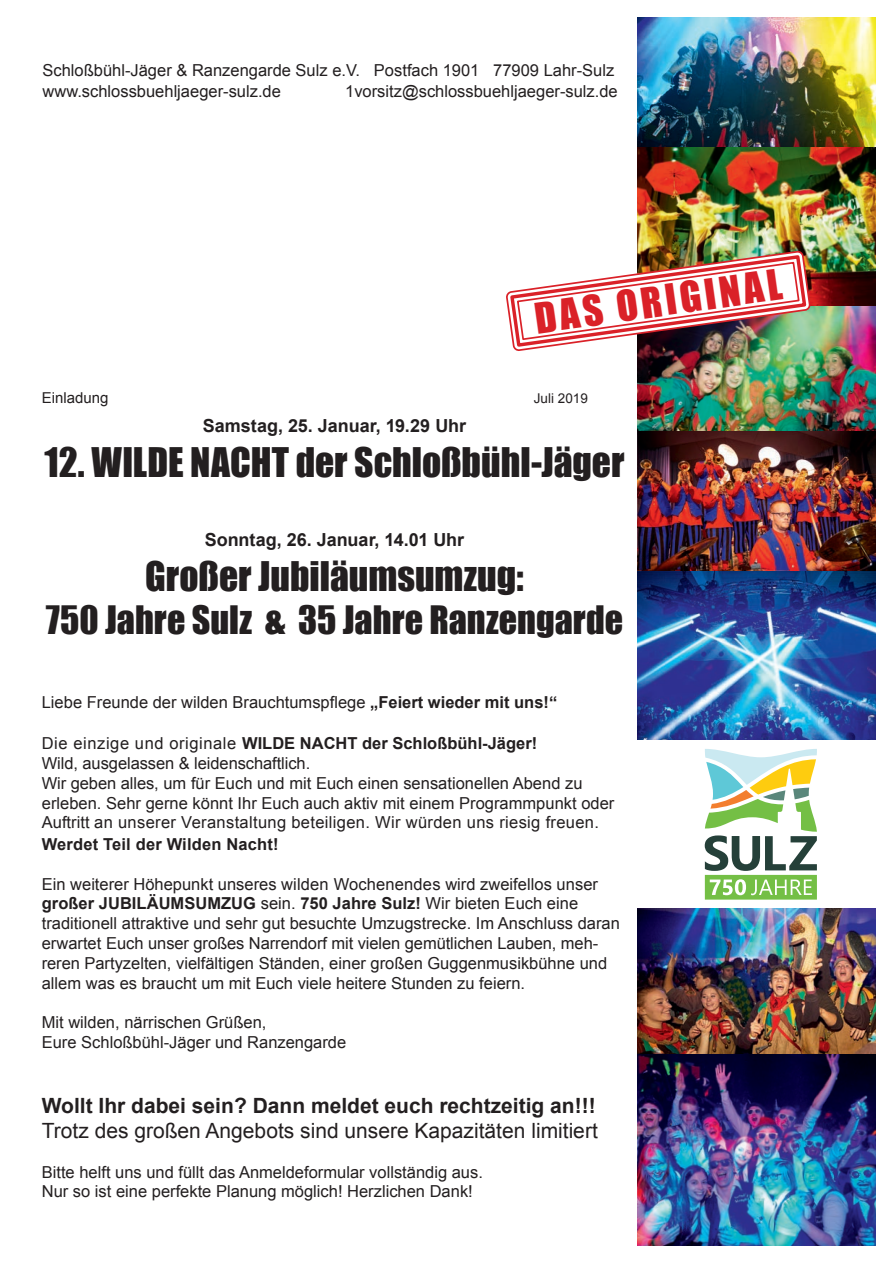
<style>
.page{position:relative;width:893px;height:1263px;background:#fff}
.page>*{position:absolute;margin:0;border:0;box-sizing:border-box;transform-origin:0 0}
.t1{font:39px "Impact";color:#da2128}
.t2{font:37.5px "Impact";color:#231f20}
.t3{font:36px "Impact";color:#231f20}
.t4{font:21px "Arial";color:#231f20}
.t5{font:700 21px "Arial";color:#231f20}
.t6{font:700 18px "Arial";color:#231f20}
.t7{font:16.5px/19.8px "Arial";color:#231f20}
.t8{font:700 16.5px "Arial";letter-spacing:.01em;color:#231f20}
.t9{font:15px "Arial";color:#231f20}
.t10{font:13.5px "Arial";color:#231f20}
.s1{font-weight:700}
</style>
<div class="page">
<img style="left:638px;top:17px;width:238px;height:723px">
<img style="left:638px;top:908px;width:238px;height:338px">
<img style="left:506px;top:251px;width:304px;height:99px">
<svg style="left:705px;top:749px;width:112px;height:151px"></svg>
<p class="t7" style="left:43px;top:59px;width:573px;line-height:21.6px">Schloßbühl-Jäger &amp; Ranzengarde Sulz e.V. Postfach 1901 77909 Lahr-Sulz www.schlossbuehljaeger-sulz.de</p>
<p class="t7" style="left:345px;top:82px;width:274px">1vorsitz@schlossbuehljaeger-sulz.de</p>
<h1 class="t1" style="left:531px;top:288px;width:251px;rotate:-8deg">DAS ORIGINAL</h1>
<p class="t9" style="left:42px;top:388px;width:68px">Einladung</p>
<p class="t10" style="left:534px;top:389px;width:56px">Juli 2019</p>
<p class="t6" style="left:203px;top:413px;width:265px">Samstag, 25. Januar, 19.29 Uhr</p>
<h2 class="t2" style="left:45px;top:433px;width:581px">12. WILDE NACHT der Schloßbühl-Jäger</h2>
<p class="t6" style="left:205px;top:527px;width:261px">Sonntag, 26. Januar, 14.01 Uhr</p>
<h2 class="t2" style="left:145px;top:547px;width:380px">Großer Jubiläumsumzug:</h2>
<h3 class="t3" style="left:46px;top:592px;width:579px">750 Jahre Sulz &amp; 35 Jahre Ranzengarde</h3>
<p class="t7" style="left:42px;top:692px;width:517px">Liebe Freunde der wilden Brauchtumspflege <span class="s1">„Feiert wieder mit uns!“</span></p>
<p class="t7" style="left:42px;top:734px;width:574px">Die einzige und originale <span class="s1">WILDE NACHT der Schloßbühl-Jäger!<br></span>Wild, ausgelassen &amp; leidenschaftlich.<br>Wir geben alles, um für Euch und mit Euch einen sensationellen Abend zu erleben. Sehr gerne könnt Ihr Euch auch aktiv mit einem Programmpunkt oder Auftritt an unserer Veranstaltung beteiligen. Wir würden uns riesig freuen.</p>
<p class="t8" style="left:42px;top:833px;width:238px">Werdet Teil der Wilden Nacht!</p>
<p class="t7" style="left:42px;top:874px;width:580px">Ein weiterer Höhepunkt unseres wilden Wochenendes wird zweifellos unser <span class="s1">großer JUBILÄUMSUMZUG</span> sein. <span class="s1">750 Jahre Sulz!</span> Wir bieten Euch eine traditionell attraktive und sehr gut besuchte Umzugstrecke. Im Anschluss daran erwartet Euch unser großes Narrendorf mit vielen gemütlichen Lauben, meh&shy;reren Partyzelten, vielfältigen Ständen, einer großen Guggenmusikbühne und allem was es braucht um mit Euch viele heitere Stunden zu feiern.</p>
<p class="t7" style="left:42px;top:1013px;width:306px">Mit wilden, närrischen Grüßen,<br>Eure Schloßbühl-Jäger und Ranzengarde</p>
<p class="t5" style="left:42px;top:1091px;width:555px">Wollt Ihr dabei sein? Dann meldet euch rechtzeitig an!!!</p>
<p class="t4" style="left:42px;top:1117px;width:557px">Trotz des großen Angebots sind unsere Kapazitäten limitiert</p>
<p class="t7" style="left:42px;top:1162px;width:443px">Bitte helft uns und füllt das Anmeldeformular vollständig aus.<br>Nur so ist eine perfekte Planung möglich! Herzlichen Dank!</p>
</div>
